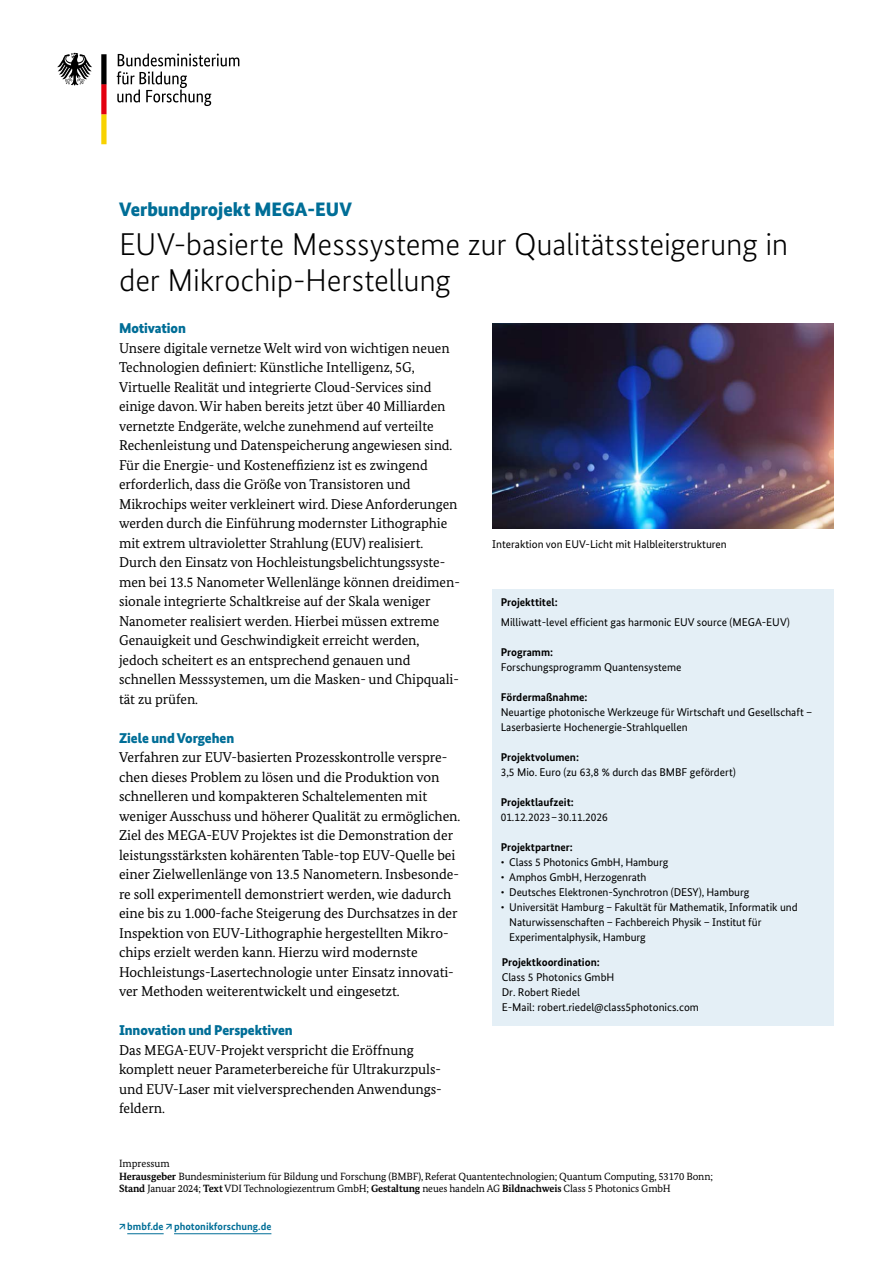
<style>
.page{position:relative;width:893px;height:1263px;background:#fff}
.page>*{position:absolute;margin:0;border:0;box-sizing:border-box;transform-origin:0 0}
.t1{font:300 31.5px/36px "Bundes Sans";letter-spacing:-.01em;color:#000}
.t2{font:900 19.5px "Bundes Sans";color:#006e97}
.t3{font:14.25px/19.5px "Bundes Serif";letter-spacing:-.005em;color:#000}
.t4{font:900 14.25px "Bundes Sans";letter-spacing:-.005em;color:#006e97}
.t5{font:11.25px/15px "Bundes Sans";color:#000}
.t6{font:700 11.25px "Bundes Sans";color:#000}
.t7{font:10.5px/12.6px "Bundes Serif";letter-spacing:-.01em;color:#000}
.t8{font:700 10.5px "Bundes Sans";color:#006e97}
.s1{font-weight:700}
</style>
<div class="page">
<svg style="left:117px;top:53px;width:122px;height:53px"></svg>
<svg style="left:57px;top:53px;width:35px;height:33px"></svg>
<svg style="left:101px;top:54px;width:6px;height:90px"></svg>
<div style="left:492px;top:589px;width:341px;height:436px;background:#e4eff6"></div>
<img style="left:492px;top:324px;width:341px;height:204px">
<hr style="left:127px;top:1233px;width:37px;height:1px;background:#006e97">
<hr style="left:174px;top:1233px;width:97px;height:1px;background:#006e97">
<p class="t2" style="left:119px;top:198px;width:234px">Verbundprojekt MEGA-EUV</p>
<h1 class="t1" style="left:119px;top:226px;width:671px">EUV-basierte Messsysteme zur Qualitätssteigerung in der Mikrochip-Herstellung</h1>
<h2 class="t4" style="left:119px;top:320px;width:68px">Motivation</h2>
<p class="t3" style="left:119px;top:338px;width:342px">Unsere digitale vernetze Welt wird von wichtigen neuen Technologien definiert: Künstliche Intelligenz, 5G, Virtuelle Realität und integrierte Cloud-Services sind einige davon. Wir haben bereits jetzt über 40 Milliarden vernetzte Endgeräte, welche zunehmend auf verteilte Rechenleistung und Datenspeicherung angewiesen sind.<br>Für die Energie- und Kosteneffizienz ist es zwingend erforderlich, dass die Größe von Transistoren und Mikrochips weiter verkleinert wird. Diese Anforderungen werden durch die Einführung modernster Lithographie mit extrem ultravioletter Strahlung (EUV) realisiert.<br>Durch den Einsatz von Hochleistungsbelichtungssyste&shy;men bei 13.5 Nanometer Wellenlänge können dreidimen&shy;sionale integrierte Schaltkreise auf der Skala weniger Nanometer realisiert werden. Hierbei müssen extreme Genauigkeit und Geschwindigkeit erreicht werden, jedoch scheitert es an entsprechend genauen und schnellen Messsystemen, um die Masken- und Chipquali&shy;tät zu prüfen.</p>
<h2 class="t4" style="left:119px;top:729px;width:117px">Ziele und Vorgehen</h2>
<p class="t3" style="left:119px;top:747px;width:343px">Verfahren zur EUV-basierten Prozesskontrolle verspre&shy;chen dieses Problem zu lösen und die Produktion von schnelleren und kompakteren Schaltelementen mit weniger Ausschuss und höherer Qualität zu ermöglichen.<br>Ziel des MEGA-EUV Projektes ist die Demonstration der leistungsstärksten kohärenten Table-top EUV-Quelle bei einer Zielwellenlänge von 13.5 Nanometern. Insbesonde&shy;re soll experimentell demonstriert werden, wie dadurch eine bis zu 1.000-fache Steigerung des Durchsatzes in der Inspektion von EUV-Lithographie hergestellten Mikro&shy;chips erzielt werden kann. Hierzu wird modernste Hochleistungs-Lasertechnologie unter Einsatz innovati&shy;ver Methoden weiterentwickelt und eingesetzt.</p>
<h2 class="t4" style="left:119px;top:1022px;width:175px">Innovation und Perspektiven</h2>
<p class="t3" style="left:119px;top:1040px;width:324px">Das MEGA-EUV-Projekt verspricht die Eröffnung komplett neuer Parameterbereiche für Ultrakurzpuls&shy;und EUV-Laser mit vielversprechenden Anwendungs&shy;feldern.</p>
<p class="t5" style="left:492px;top:536px;width:236px">Interaktion von EUV-Licht mit Halbleiterstrukturen</p>
<h2 class="t6" style="left:501px;top:596px;width:58px">Projekttitel:</h2>
<p class="t5" style="left:501px;top:614px;width:291px">Milliwatt-level efficient gas harmonic EUV source (MEGA-EUV)</p>
<h2 class="t6" style="left:501px;top:645px;width:54px">Programm:</h2>
<p class="t5" style="left:501px;top:659px;width:182px">Forschungsprogramm Quantensysteme</p>
<h2 class="t6" style="left:501px;top:690px;width:88px">Fördermaßnahme:</h2>
<p class="t5" style="left:501px;top:704px;width:313px">Neuartige photonische Werkzeuge für Wirtschaft und Gesellschaft –<br>Laserbasierte Hochenergie-Strahlquellen</p>
<h2 class="t6" style="left:501px;top:750px;width:80px">Projektvolumen:</h2>
<p class="t5" style="left:501px;top:764px;width:237px">3,5 Mio. Euro (zu 63,8 % durch das BMBF gefördert)</p>
<h2 class="t6" style="left:501px;top:795px;width:75px">Projektlaufzeit:</h2>
<p class="t5" style="left:501px;top:809px;width:108px">01.12.2023–30.11.2026</p>
<h2 class="t6" style="left:501px;top:840px;width:74px">Projektpartner:</h2>
<p class="t5" style="left:501px;top:854px;width:169px">• Class 5 Photonics GmbH, Hamburg</p>
<p class="t5" style="left:501px;top:869px;width:147px">• Amphos GmbH, Herzogenrath</p>
<p class="t5" style="left:501px;top:884px;width:250px">• Deutsches Elektronen-Synchrotron (DESY), Hamburg</p>
<p class="t5" style="left:509px;top:899px;width:290px;text-indent:-9px">• Universität Hamburg – Fakultät für Mathematik, Informatik und<br>Naturwissenschaften – Fachbereich Physik – Institut für<br>Experimentalphysik, Hamburg</p>
<p class="t5" style="left:502px;top:954px;width:199px"><span class="s1">Projektkoordination:<br></span>Class 5 Photonics GmbH<br>Dr. Robert Riedel<br>E-Mail: robert.riedel@class5photonics.com</p>
<h2 class="t7" style="left:119px;top:1157px;width:52px">Impressum</h2>
<p class="t7" style="left:119px;top:1170px;width:595px"><span class="s1">Herausgeber</span> Bundesministerium für Bildung und Forschung (BMBF), Referat Quantentechnologien; Quantum Computing, 53170 Bonn;<br><span class="s1">Stand</span> Januar 2024; <span class="s1">Text</span> VDI Technologiezentrum GmbH; <span class="s1">Gestaltung</span> neues handeln AG <span class="s1">Bildnachweis</span> Class 5 Photonics GmbH</p>
<p class="t8" style="left:119px;top:1220px;width:154px">↗bmbf.de ↗photonikforschung.de</p>
</div>
